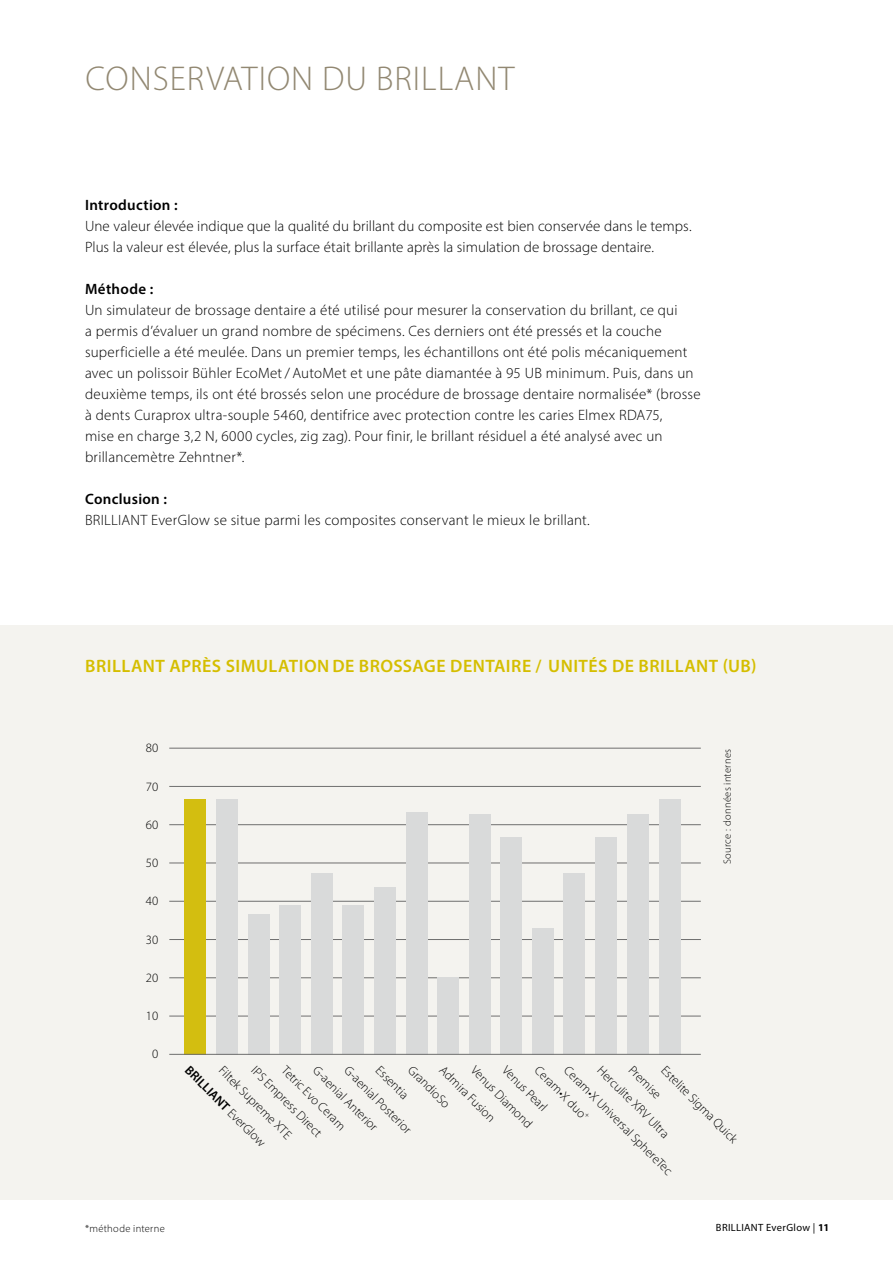
<style>
.page{position:relative;width:893px;height:1263px;background:#fff}
.page>*{position:absolute;margin:0;border:0;box-sizing:border-box;transform-origin:0 0}
.t1{font:300 34.5px "Myriad Pro";letter-spacing:.03em;color:#928872}
.t2{font:600 18px "Myriad Pro";letter-spacing:.025em;color:#d5be00}
.t3{font:300 15px/21px "Myriad Pro";letter-spacing:.015em;color:#000}
.t4{font:600 15px "Myriad Pro";letter-spacing:.02em;color:#000}
.t5{font:300 12.75px/23.1px "Myriad Pro";color:#000}
.t6{font:600 12.75px "Myriad Pro";color:#000}
.t7{font:300 10.5px "Myriad Pro";letter-spacing:.03em;color:#000}
.t8{font:10.5px "Myriad Pro";letter-spacing:.035em;color:#000}
.s1{font-weight:300}
.s2{font-weight:700}
</style>
<div class="page">
<div style="left:0;top:625px;width:893px;height:574px;background:#f4f3ef"></div>
<hr style="left:169px;top:1016px;width:532px;height:1px;background:#6e6e6e">
<hr style="left:169px;top:977px;width:532px;height:1px;background:#6e6e6e">
<hr style="left:169px;top:939px;width:532px;height:1px;background:#6e6e6e">
<hr style="left:169px;top:901px;width:532px;height:1px;background:#6e6e6e">
<hr style="left:169px;top:862px;width:532px;height:1px;background:#6e6e6e">
<hr style="left:169px;top:824px;width:532px;height:1px;background:#6e6e6e">
<hr style="left:169px;top:786px;width:532px;height:1px;background:#6e6e6e">
<hr style="left:169px;top:748px;width:532px;height:1px;background:#6e6e6e">
<div style="left:216px;top:799px;width:21px;height:255px;background:#d9dada"></div>
<div style="left:248px;top:914px;width:21px;height:140px;background:#d9dada"></div>
<div style="left:279px;top:905px;width:22px;height:149px;background:#d9dada"></div>
<div style="left:311px;top:873px;width:21px;height:181px;background:#d9dada"></div>
<div style="left:343px;top:905px;width:21px;height:149px;background:#d9dada"></div>
<div style="left:374px;top:887px;width:21px;height:167px;background:#d9dada"></div>
<div style="left:406px;top:812px;width:21px;height:242px;background:#d9dada"></div>
<div style="left:469px;top:814px;width:21px;height:240px;background:#d9dada"></div>
<div style="left:438px;top:977px;width:21px;height:77px;background:#d9dada"></div>
<div style="left:501px;top:837px;width:21px;height:217px;background:#d9dada"></div>
<div style="left:533px;top:928px;width:21px;height:126px;background:#d9dada"></div>
<div style="left:564px;top:873px;width:21px;height:181px;background:#d9dada"></div>
<div style="left:596px;top:837px;width:21px;height:217px;background:#d9dada"></div>
<div style="left:627px;top:814px;width:21px;height:240px;background:#d9dada"></div>
<div style="left:659px;top:799px;width:21px;height:255px;background:#d9dada"></div>
<div style="left:185px;top:799px;width:21px;height:255px;background:#d3be10"></div>
<hr style="left:169px;top:1054px;width:532px;height:1px;background:#6e6e6e">
<h1 class="t1" style="left:85px;top:57px;width:431px">CONSERVATION DU BRILLANT</h1>
<p class="t4" style="left:85px;top:195px;width:94px">Introduction :</p>
<p class="t3" style="left:85px;top:215px;width:608px">Une valeur élevée indique que la qualité du brillant du composite est bien conservée dans le temps.<br>Plus la valeur est élevée, plus la surface était brillante après la simulation de brossage dentaire.</p>
<p class="t4" style="left:85px;top:279px;width:70px">Méthode :</p>
<p class="t3" style="left:85px;top:299px;width:617px">Un simulateur de brossage dentaire a été utilisé pour mesurer la conservation du brillant, ce qui<br>a permis d’évaluer un grand nombre de spécimens. Ces derniers ont été pressés et la couche superficielle a été meulée. Dans un premier temps, les échantillons ont été polis mécaniquement avec un polissoir Bühler EcoMet/ AutoMet et une pâte diamantée à 95 UB minimum. Puis, dans un deuxième temps, ils ont été brossés selon une procédure de brossage dentaire normalisée* (brosse à dents Curaprox ultra-souple 5460, dentifrice avec protection contre les caries Elmex RDA75,<br>mise en charge 3,2 N, 6000 cycles, zig zag). Pour finir, le brillant résiduel a été analysé avec un brillancemètre Zehntner*.</p>
<p class="t4" style="left:85px;top:489px;width:84px">Conclusion :</p>
<p class="t3" style="left:85px;top:509px;width:506px">BRILLIANT EverGlow se situe parmi les composites conservant le mieux le brillant.</p>
<p class="t2" style="left:85px;top:655px;width:673px">BRILLANT APRÈS SIMULATIONDE BROSSAGE DENTAIRE / UNITÉS DE BRILLANT (UB)</p>
<p class="t5" style="left:146px;top:736px;width:14px">80</p>
<p class="t5" style="left:146px;top:775px;width:14px">70</p>
<p class="t5" style="left:146px;top:813px;width:14px">60</p>
<p class="t5" style="left:146px;top:851px;width:14px">50</p>
<p class="t5" style="left:146px;top:889px;width:14px">40</p>
<p class="t5" style="left:146px;top:928px;width:14px">30</p>
<p class="t5" style="left:146px;top:966px;width:14px">20</p>
<p class="t5" style="left:146px;top:1004px;width:14px">10</p>
<p class="t5" style="left:152px;top:1042px;width:8px">0</p>
<p class="t7" style="left:85px;top:1222px;width:81px">*méthode interne</p>
<p class="t7" style="left:721px;top:864px;width:116px;rotate:-90deg">Source : données internes</p>
<p class="t5" style="left:292px;top:1060px;width:86px;rotate:45deg">Tetric Evo Ceram</p>
<p class="t5" style="left:513px;top:1060px;width:60px;rotate:45deg">Venus Pearl</p>
<p class="t5" style="left:481px;top:1060px;width:83px;rotate:45deg">Venus Diamond</p>
<p class="t5" style="left:672px;top:1060px;width:104px;rotate:45deg">Estelite Sigma Quick</p>
<p class="t5" style="left:574px;top:1060px;width:149px;rotate:45deg">Ceram•X Universal SphereTec</p>
<p class="t5" style="left:246px;top:1043px;width:118px;text-indent:23px;rotate:45deg">IPS Empress Direct<br>Filtek Supreme XTE</p>
<p class="t5" style="left:545px;top:1060px;width:73px;rotate:45deg">Ceram•X duo<sup>+</sup></p>
<p class="t5" style="left:355px;top:1060px;width:91px;rotate:45deg">G-aenial Posterior</p>
<p class="t5" style="left:419px;top:1060px;width:55px;rotate:45deg">GrandioSo</p>
<p class="t5" style="left:450px;top:1060px;width:74px;rotate:45deg">Admira Fusion</p>
<p class="t5" style="left:323px;top:1060px;width:87px;rotate:45deg">G-aenial Anterior</p>
<p class="t6" style="left:193px;top:1062px;width:110px;rotate:45deg">BRILLIANT <span class="s1">EverGlow</span></p>
<p class="t5" style="left:639px;top:1060px;width:41px;rotate:45deg">Premise</p>
<p class="t5" style="left:608px;top:1060px;width:97px;rotate:45deg">Herculite XRV Ultra</p>
<p class="t5" style="left:386px;top:1060px;width:42px;rotate:45deg">Essentia</p>
<p class="t8" style="left:716px;top:1221px;width:115px">BRILLIANT EverGlow | <span class="s2">11</span></p>
</div>
